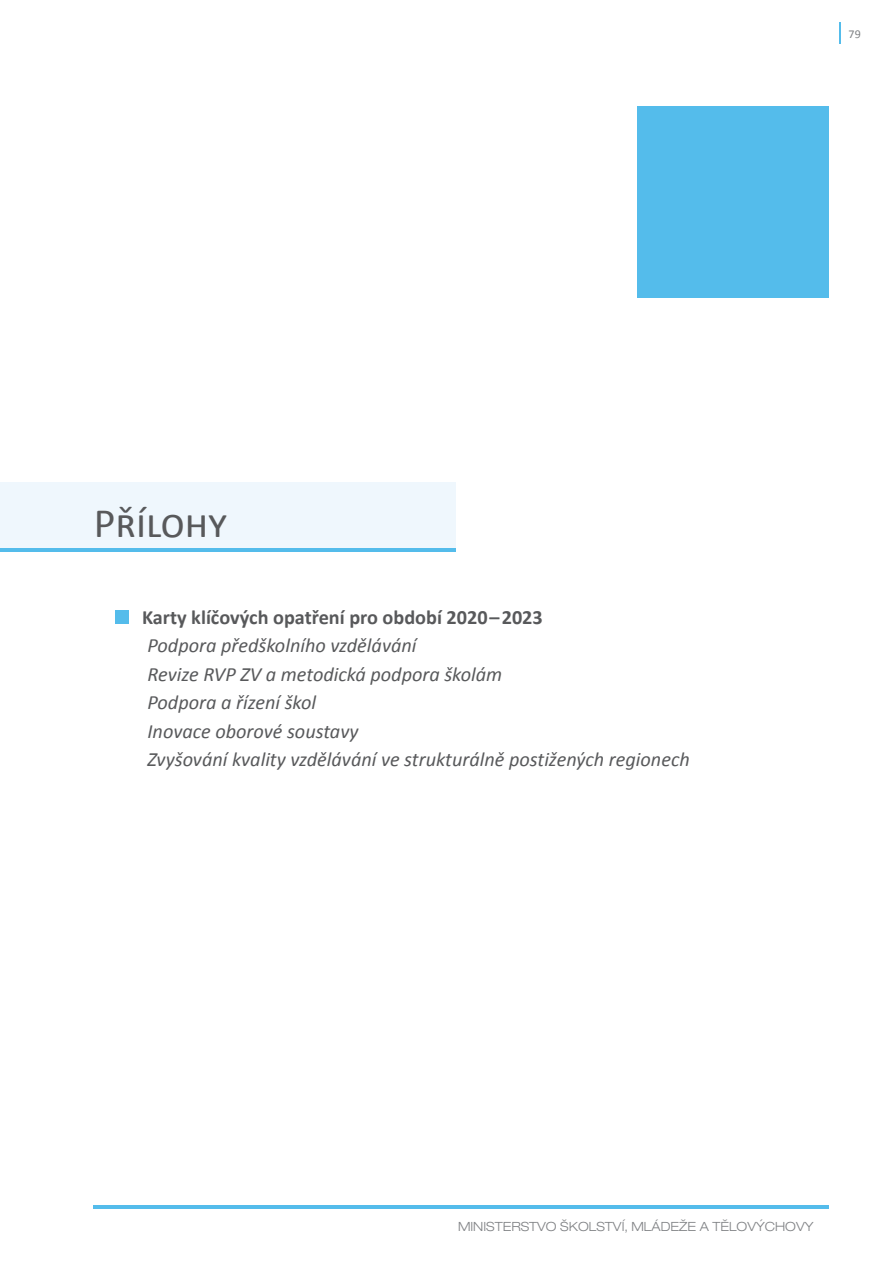
<style>
.page{position:relative;width:893px;height:1263px;background:#fff}
.page>*{position:absolute;margin:0;border:0;box-sizing:border-box;transform-origin:0 0}
.t1{font:42px "Calibri";color:#58595b}
.t2{font:italic 20.25px/28.5px "Calibri";letter-spacing:-.01em;color:#58595b}
.t3{font:700 20.25px "Calibri";color:#58595b}
.t4{font:300 expanded 12.75px "Helvetica Neue LT Pro";color:#808285}
.t5{font:12px "Calibri";color:#7e8083}
</style>
<div class="page">
<hr style="left:839px;top:22px;width:2px;height:21px;background:#54bceb">
<hr style="left:94px;top:1205px;width:735px;height:4px;background:#54bceb">
<svg style="left:0;top:547px;width:455px;height:4px;fill:#54bceb"></svg>
<div style="left:0;top:482px;width:455px;height:65px;background:#eff7fd"></div>
<div style="left:115px;top:610px;width:13px;height:13px;background:#54bceb"></div>
<div style="left:637px;top:106px;width:191px;height:192px;background:#54bceb"></div>
<p class="t5" style="left:849px;top:26px;width:14px">79</p>
<h1 class="t1" style="left:94px;top:496px;width:135px">Přílohy</h1>
<p class="t3" style="left:142px;top:604px;width:402px">Karty klíčových opatření pro období 2020–2023</p>
<p class="t2" style="left:148px;top:630px;width:544px">Podpora předškolního vzdělávání<br>Revize RVP ZV a metodická podpora školám<br>Podpora a řízení škol<br>Inovace oborové soustavy<br>Zvyšování kvality vzdělávání ve strukturálně postižených regionech</p>
<p class="t4" style="left:458px;top:1218px;width:357px">MINISTERSTVO ŠKOLSTVÍ, MLÁDEŽE A TĚLOVÝCHOVY</p>
</div>
